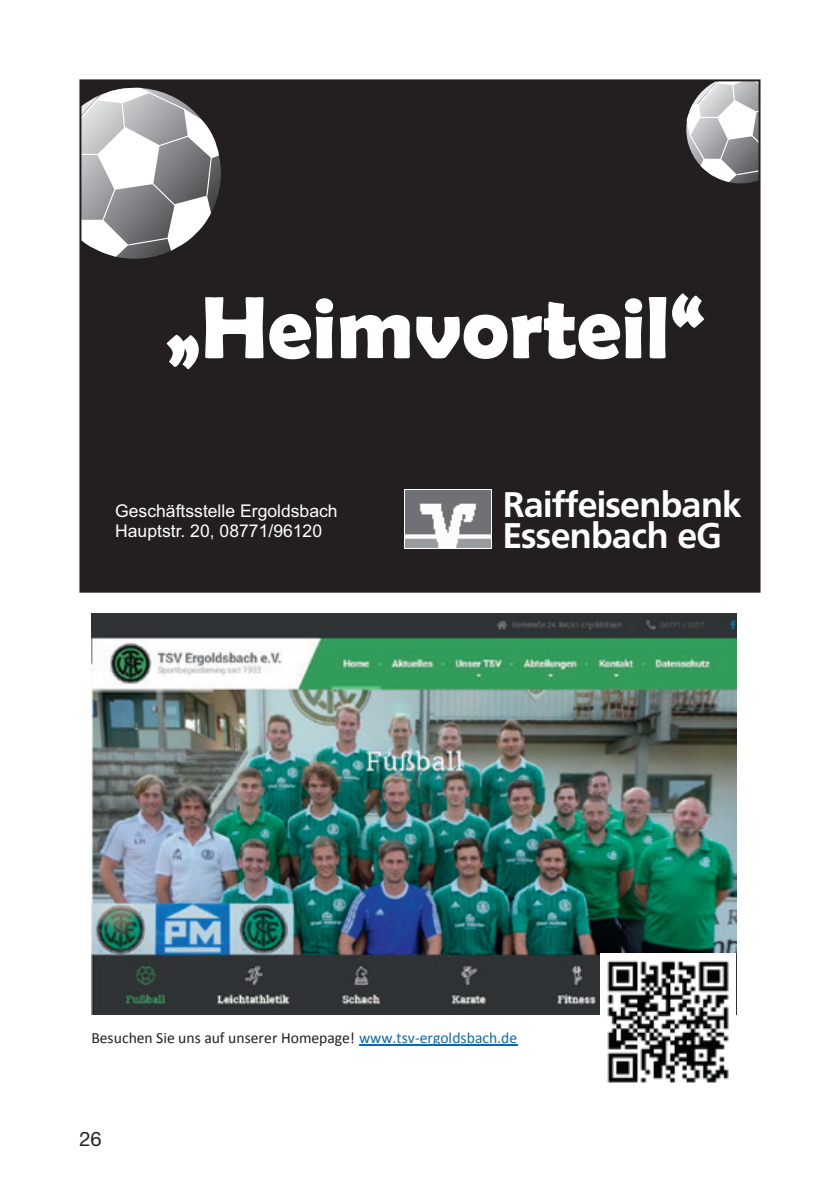
<style>
.page{position:relative;width:840px;height:1191px;background:#fff}
.page>*{position:absolute;margin:0;border:0;box-sizing:border-box;transform-origin:0 0}
.t1{font:700 89px "Berlin Sans FB Demi";color:#fff}
.t2{font:700 35.2px/31.6px "Frutiger VR";color:#fff}
.t3{font:20px "Helvetica Neue";color:#231f20}
.t4{font:17.6px/19.6px "Arial";color:#fff}
.t5{font:15.6px "Calibri";color:#231f20}
.s1{color:#0f67b3}
</style>
<div class="page">
<div style="left:80px;top:80px;width:679px;height:511px;background:#231f20"></div>
<div style="left:404px;top:489px;width:87px;height:59px;background:#707174"></div>
<img style="left:405px;top:503px;width:85px;height:44px">
<img style="left:118px;top:156px;width:103px;height:103px">
<svg style="left:82px;top:88px;width:137px;height:169px;background:#a0a0a2"></svg>
<svg style="left:686px;top:82px;width:71px;height:100px;background:#acadae"></svg>
<div style="left:79px;top:79px;width:681px;height:513px;border:2px solid #231f20"></div>
<hr style="left:359px;top:1044px;width:158px;height:1px;background:#0f67b3">
<img style="left:91px;top:614px;width:645px;height:400px">
<img style="left:600px;top:953px;width:135px;height:130px">
<h1 class="t1" style="left:164px;top:276px;width:542px">„Heimvorteil“</h1>
<p class="t4" style="left:115px;top:501px;width:224px">Geschäftsstelle Ergoldsbach<br>Hauptstr. 20, 08771/96120</p>
<h2 class="t2" style="left:503px;top:489px;width:239px">Raiffeisenbank<br>Essenbach eG</h2>
<p class="t5" style="left:91px;top:1027px;width:427px">Besuchen Sie uns auf unserer Homepage! <span class="s1">www.tsv-ergoldsbach.de</span></p>
<p class="t3" style="left:79px;top:1126px;width:24px">26</p>
</div>
